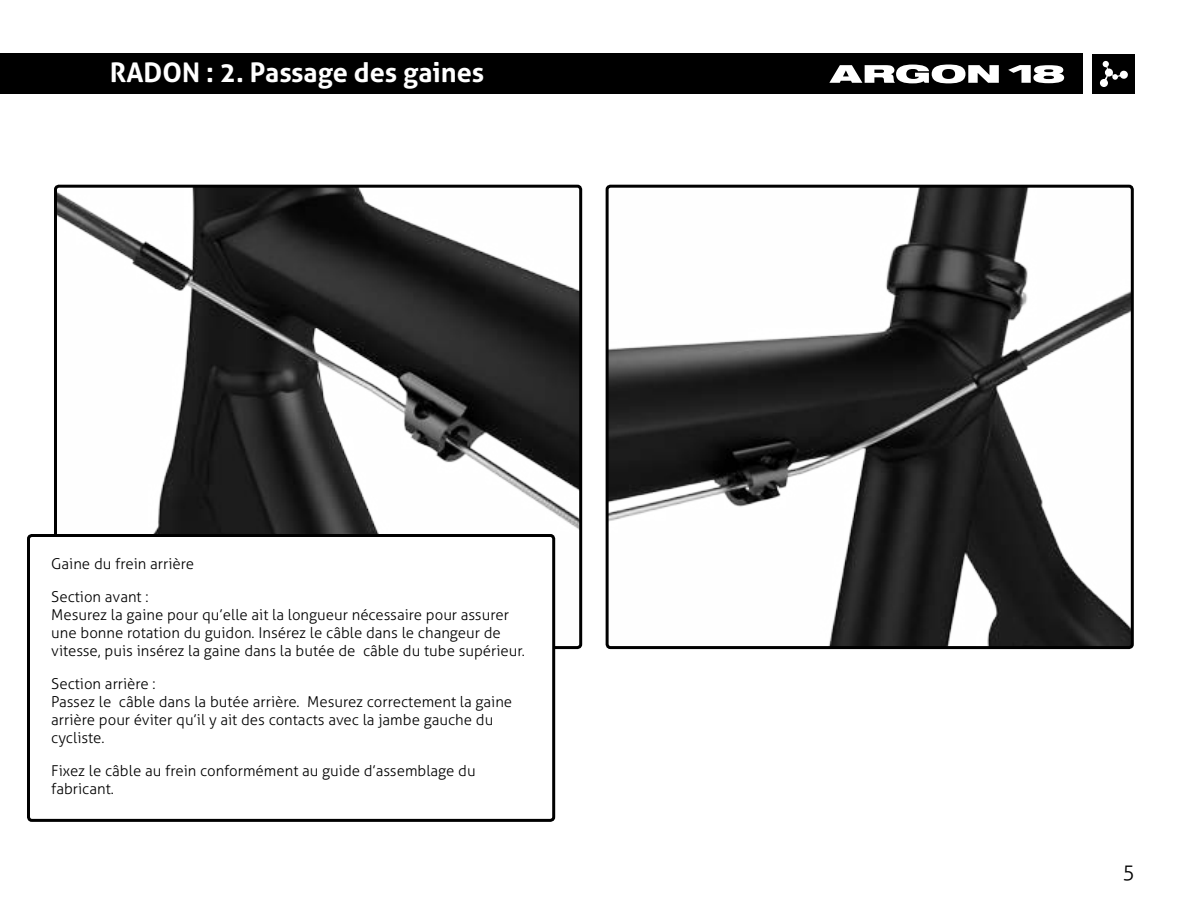
<style>
.page{position:relative;width:1188px;height:918px;background:#fff}
.page>*{position:absolute;margin:0;border:0;box-sizing:border-box;transform-origin:0 0}
.t1{font:700 27px "Aller";color:#fff}
.t2{font:300 21px "Aller";color:#000}
.t3{font:300 15px/18px "Aller";color:#000}
</style>
<div class="page">
<div style="left:0;top:54px;width:1083px;height:40px;background:#000"></div>
<svg style="left:829px;top:65px;width:170px;height:18px"></svg>
<svg style="left:1008px;top:65px;width:56px;height:18px"></svg>
<div style="left:1093px;top:54px;width:42px;height:40px;background:#000"></div>
<svg style="left:1100px;top:61px;width:28px;height:26px"></svg>
<img style="left:58px;top:189px;width:520px;height:456px">
<div style="left:54px;top:185px;width:528px;height:464px;border:3px solid #000;border-radius:3px"></div>
<img style="left:610px;top:189px;width:520px;height:456px">
<div style="left:606px;top:185px;width:528px;height:464px;border:3px solid #000;border-radius:3px"></div>
<div style="left:28px;top:536px;width:526px;height:284px;background:#fff;border-radius:3px"></div>
<div style="left:27px;top:534px;width:528px;height:288px;border:3px solid #000;border-radius:3px"></div>
<h1 class="t1" style="left:110px;top:56px;width:376px">RADON : 2. Passage des gaines</h1>
<p class="t3" style="left:51px;top:548px;width:144px;line-height:32.8px">Gaine du frein arrière<br>Section avant :</p>
<p class="t3" style="left:51px;top:606px;width:475px">Mesurez la gaine pour qu’elle ait la longueur nécessaire pour assurer une bonne rotation du guidon. Insérez le câble dans le changeur de vitesse, puis insérez la gaine dans la butée de câble du tube supérieur.</p>
<p class="t3" style="left:51px;top:675px;width:463px">Section arrière :<br>Passez le câble dans la butée arrière. Mesurez correctement la gaine arrière pour éviter qu’il y ait des contacts avec la jambe gauche du cycliste.</p>
<p class="t3" style="left:51px;top:762px;width:426px">Fixez le câble au frein conformément au guide d’assemblage du fabricant.</p>
<h2 class="t2" style="left:1122px;top:859px;width:14px">5</h2>
</div>
